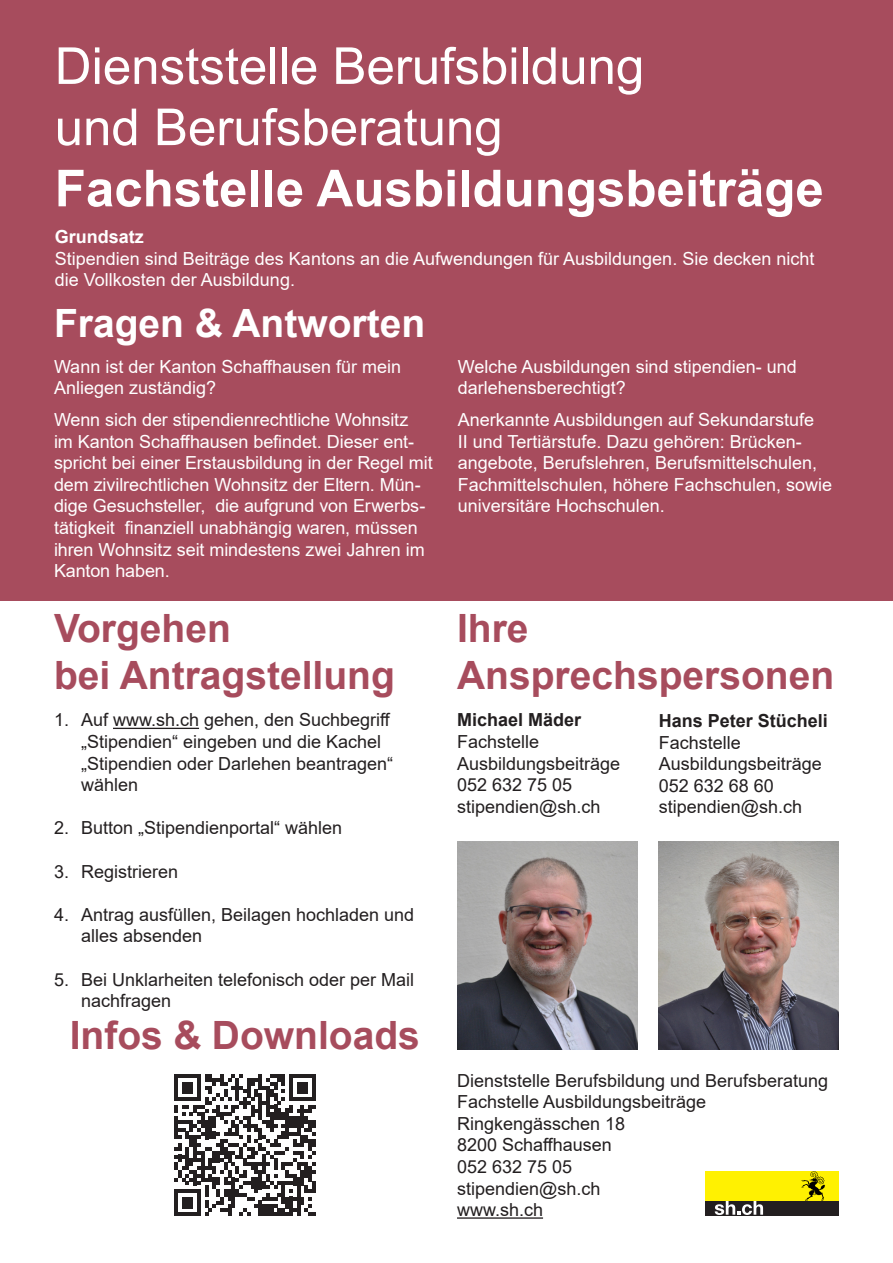
<style>
.page{position:relative;width:893px;height:1263px;background:#fff}
.page>*{position:absolute;margin:0;border:0;box-sizing:border-box;transform-origin:0 0}
.t1{font:51px/61.2px "Arial";color:#fff}
.t2{font:700 39px/46.8px "Arial";color:#a74c5d}
.t3{font:700 39px "Arial";color:#fff}
.t4{font:18px/21.6px "Arial";color:#fff}
.t5{font:18px/21.6px "Arial";color:#231f20}
.t6{font:700 18px "Arial";color:#fff}
.s1{font-weight:700}
</style>
<div class="page">
<div style="left:0;top:0;width:893px;height:600px;background:#a74c5d"></div>
<img style="left:457px;top:842px;width:180px;height:207px">
<img style="left:659px;top:842px;width:180px;height:207px">
<hr style="left:113px;top:728px;width:86px;height:1px;background:#231f20">
<svg style="left:174px;top:1074px;width:142px;height:142px"></svg>
<hr style="left:457px;top:1217px;width:86px;height:2px;background:#231f20">
<div style="left:706px;top:1201px;width:133px;height:14px;background:#231f20"></div>
<svg style="left:715px;top:1201px;width:48px;height:14px"></svg>
<div style="left:706px;top:1171px;width:133px;height:30px;background:#fff101"></div>
<svg style="left:801px;top:1171px;width:24px;height:30px"></svg>
<p class="t1" style="left:55px;top:35px;width:770px">Dienststelle Berufsbildung<br>und Berufsberatung<br><span class="s1">Fachstelle Ausbildungsbeiträge</span></p>
<p class="t6" style="left:55px;top:224px;width:91px">Grundsatz</p>
<p class="t4" style="left:55px;top:248px;width:761px">Stipendien sind Beiträge des Kantons an die Aufwendungen für Ausbildungen. Sie decken nicht die Vollkosten der Ausbildung.</p>
<p class="t3" style="left:54px;top:296px;width:373px">Fragen &amp; Antworten</p>
<p class="t4" style="left:54px;top:355px;width:349px">Wann ist der Kanton Schaffhausen für mein<br>Anliegen zuständig?</p>
<p class="t4" style="left:54px;top:409px;width:380px">Wenn sich der stipendienrechtliche Wohnsitz<br>im Kanton Schaffhausen befindet. Dieser ent&shy;spricht bei einer Erstausbildung in der Regel mit dem zivilrechtlichen Wohnsitz der Eltern. Mün&shy;dige Gesuchsteller, die aufgrund von Erwerbs&shy;tätigkeit finanziell unabhängig waren, müssen ihren Wohnsitz seit mindestens zwei Jahren im Kanton haben.</p>
<p class="t2" style="left:54px;top:605px;width:342px">Vorgehen<br>bei Antragstellung</p>
<p class="t5" style="left:81px;top:709px;width:314px;text-indent:-27px">1. Auf www.sh.ch gehen, den Suchbegriff „Stipendien“ eingeben und die Kachel „Stipendien oder Darlehen beantragen“ wählen</p>
<p class="t5" style="left:54px;top:817px;width:290px">2. Button „Stipendienportal“ wählen</p>
<p class="t5" style="left:54px;top:860px;width:126px">3. Registrieren</p>
<p class="t5" style="left:81px;top:904px;width:335px;text-indent:-27px">4. Antrag ausfüllen, Beilagen hochladen und alles absenden</p>
<p class="t5" style="left:81px;top:968px;width:335px;text-indent:-27px">5. Bei Unklarheiten telefonisch oder per Mail nachfragen</p>
<p class="t2" style="left:70px;top:1013px;width:352px">Infos &amp; Downloads</p>
<p class="t4" style="left:458px;top:355px;width:340px">Welche Ausbildungen sind stipendien- und darlehensberechtigt?</p>
<p class="t4" style="left:458px;top:409px;width:376px">Anerkannte Ausbildungen auf Sekundarstufe<br>II und Tertiärstufe. Dazu gehören: Brücken&shy;angebote, Berufslehren, Berufsmittelschulen, Fachmittelschulen, höhere Fachschulen, sowie universitäre Hochschulen.</p>
<p class="t2" style="left:457px;top:605px;width:379px">Ihre<br>Ansprechspersonen</p>
<p class="t5" style="left:457px;top:709px;width:165px"><span class="s1">Michael Mäder<br></span>Fachstelle<br>Ausbildungsbeiträge<br>052 632 75 05</p>
<p class="t5" style="left:457px;top:796px;width:145px">stipendien@sh.ch</p>
<p class="t5" style="left:659px;top:710px;width:171px"><span class="s1">Hans Peter Stücheli<br></span>Fachstelle<br>Ausbildungsbeiträge<br>052 632 68 60</p>
<p class="t5" style="left:659px;top:796px;width:145px">stipendien@sh.ch</p>
<p class="t5" style="left:457px;top:1069px;width:373px">Dienststelle Berufsbildung und Berufsberatung<br>Fachstelle Ausbildungsbeiträge<br>Ringkengässchen 18</p>
<p class="t5" style="left:457px;top:1134px;width:156px">8200 Schaffhausen</p>
<p class="t5" style="left:457px;top:1156px;width:117px">052 632 75 05</p>
<p class="t5" style="left:457px;top:1177px;width:145px">stipendien@sh.ch</p>
<p class="t5" style="left:457px;top:1199px;width:88px">www.sh.ch</p>
</div>
